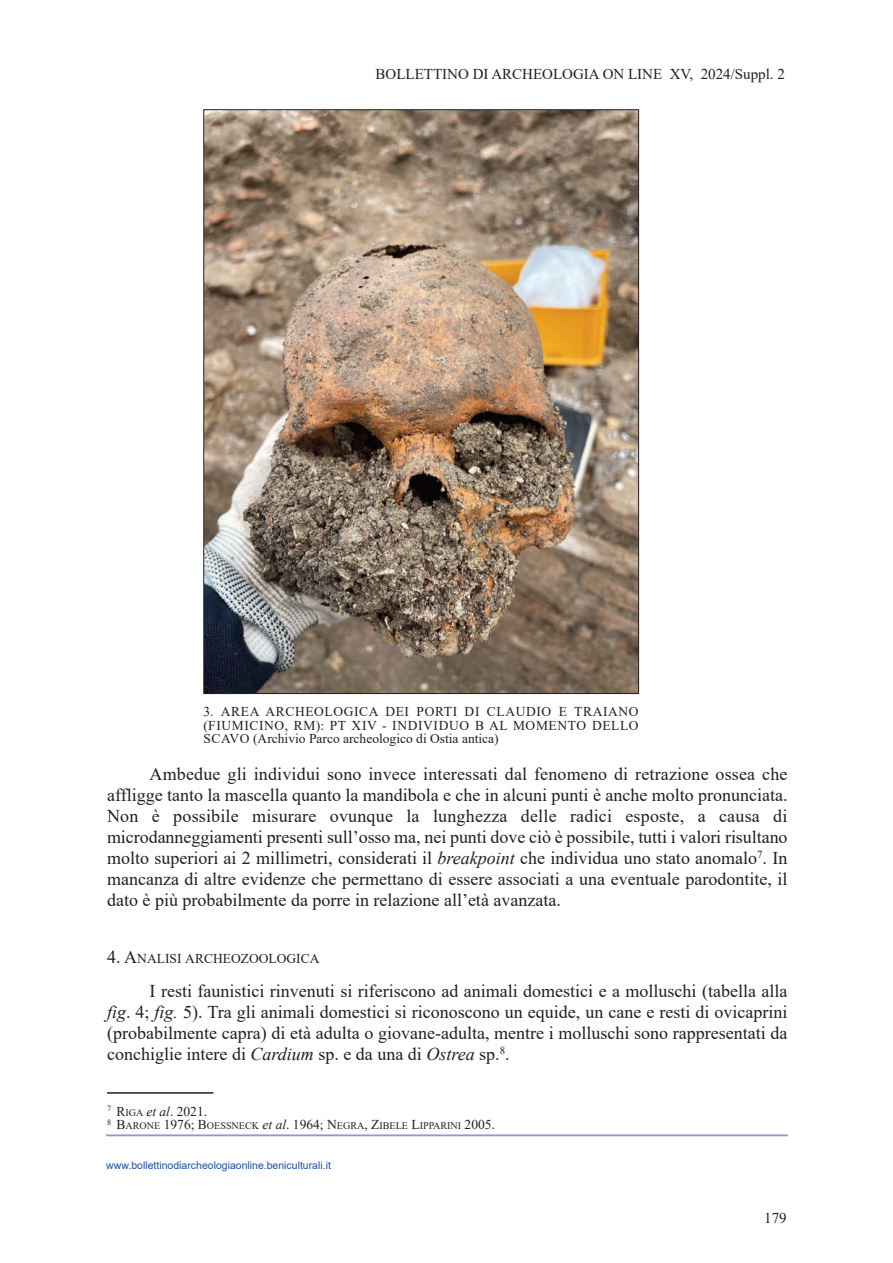
<style>
.page{position:relative;width:893px;height:1263px;background:#fff}
.page>*{position:absolute;margin:0;border:0;box-sizing:border-box;transform-origin:0 0}
.t1{font:18px/21px "Times New Roman";color:#231f20;text-align:justify}
.t2{font:15px "Times New Roman";color:#231f20}
.t3{font:13.5px/13.5px "Times New Roman";color:#231f20;text-align:justify}
.t4{font:10.5px "Arial";color:#1e51a3}
.t5{font:10.2px "Times New Roman";color:#231f20}
.s1{font-style:italic}
.s2{font-size:18px}
.s3{font-size:10.2px}
.s4{font-size:13.5px}
.s5{font-style:italic;font-size:13.5px}
</style>
<div class="page">
<hr style="left:106px;top:1135px;width:682px;height:1px;background:#8e99cd">
<hr style="left:107px;top:1092px;width:106px;height:2px;background:#231f20">
<img style="left:205px;top:111px;width:432px;height:581px">
<p class="t2" style="left:376px;top:65px;width:411px">BOLLETTINO DI ARCHEOLOGIA ON LINE XV, 2024/Suppl. 2</p>
<p class="t3" style="left:203px;top:705px;width:437px">3. AREA ARCHEOLOGICA DEI PORTI DI CLAUDIO E TRAIANO (FIUMICINO, RM): PT XIV - INDIVIDUO B AL MOMENTO DELLO SCAVO (Archivio Parco archeologico di Ostia antica)</p>
<p class="t1" style="left:107px;top:764px;width:682px;text-indent:43px">Ambedue gli individui sono invece interessati dal fenomeno di retrazione ossea che affligge tanto la mascella quanto la mandibola e che in alcuni punti è anche molto pronunciata.<br>Non è possibile misurare ovunque la lunghezza delle radici esposte, a causa di microdanneggiamenti presenti sull’osso ma, nei punti dove ciò è possibile, tutti i valori risultano molto superiori ai 2 millimetri, considerati il <span class="s1">breakpoint</span> che individua uno stato anomalo<sup>7</sup>. In mancanza di altre evidenze che permettano di essere associati a una eventuale parodontite, il dato è più probabilmente da porre in relazione all’età avanzata.</p>
<p class="t3" style="left:107px;top:952px;width:214px"><span class="s2">4. A</span>NALISI ARCHEOZOOLOGICA</p>
<p class="t1" style="left:107px;top:980px;width:682px;text-indent:43px">I resti faunistici rinvenuti si riferiscono ad animali domestici e a molluschi (tabella alla <span class="s1">fig</span>. 4; <span class="s1">fig.</span> 5). Tra gli animali domestici si riconoscono un equide, un cane e resti di ovicaprini (probabilmente capra) di età adulta o giovane-adulta, mentre i molluschi sono rappresentati da conchiglie intere di <span class="s1">Cardium</span> sp. e da una di <span class="s1">Ostrea</span> sp.<sup>8</sup>.</p>
<p class="t3" style="left:107px;top:1104px;width:102px"><sup>7</sup> R<span class="s3">IGA</span> <span class="s1">et al</span>. 2021.</p>
<p class="t5" style="left:107px;top:1120px;width:389px"><sup>8</sup> <span class="s4">B</span>ARONE <span class="s4">1976; B</span>OESSNECK <span class="s5">et al</span><span class="s4">. 1964; N</span>EGRA<span class="s4">, Z</span>IBELE <span class="s4">L</span>IPPARINI <span class="s4">2005.</span></p>
<p class="t4" style="left:106px;top:1159px;width:226px">www.bollettinodiarcheologiaonline.beniculturali.it</p>
<p class="t2" style="left:764px;top:1209px;width:24px">179</p>
</div>
